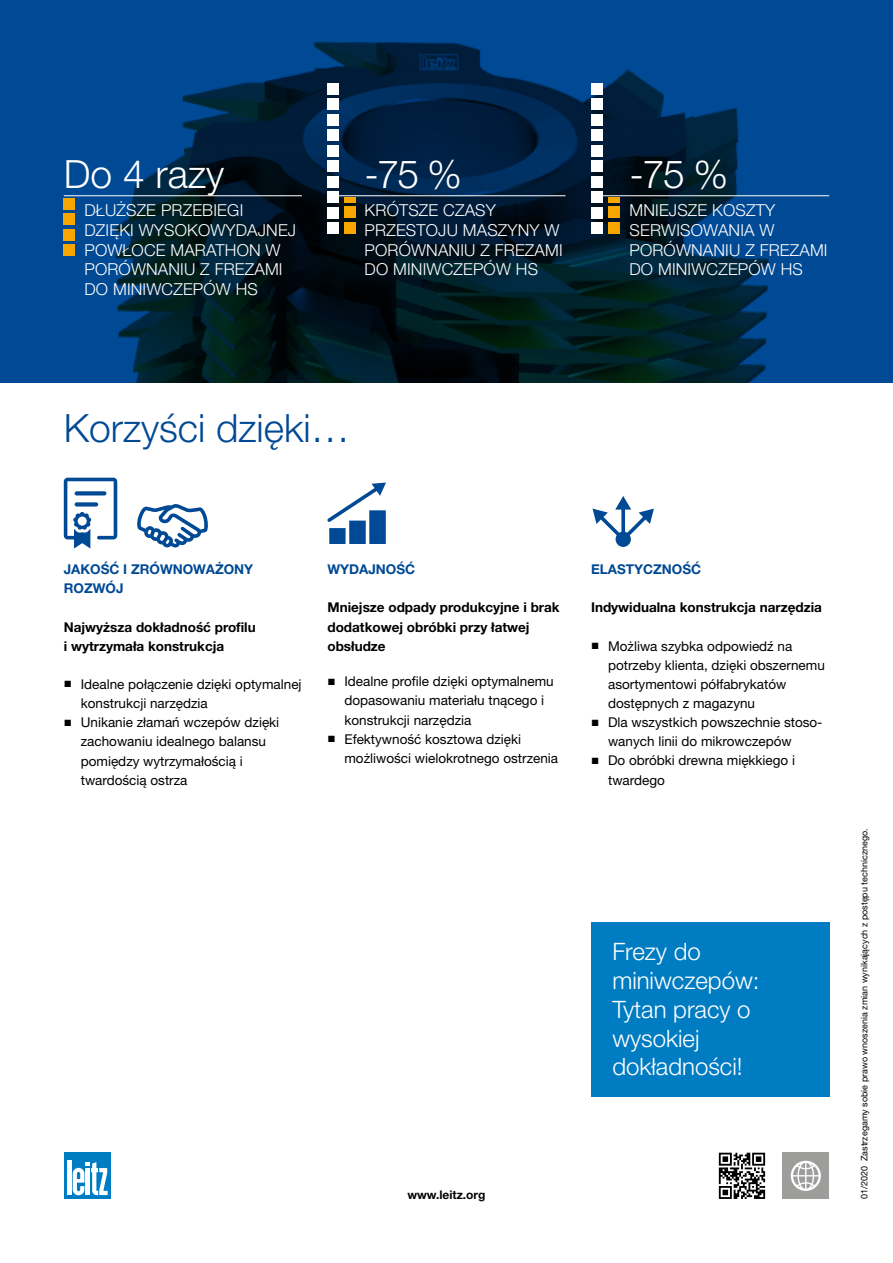
<style>
.page{position:relative;width:893px;height:1263px;background:#fff}
.page>*{position:absolute;margin:0;border:0;box-sizing:border-box;transform-origin:0 0}
.t1{font:300 39px "Helvetica Neue LT Pro";color:#004994}
.t2{font:300 39px "Helvetica Neue LT Pro";color:#fff}
.t3{font:300 24px/28.8px "Helvetica Neue LT Pro";color:#fff}
.t4{font:300 16.5px/19.8px "Helvetica Neue LT Pro";letter-spacing:.01em;color:#fff}
.t5{font:13.5px/19.2px "Helvetica Neue LT Pro";color:#000}
.t6{font:700 13.5px/19.2px "Helvetica Neue LT Pro";color:#000}
.t7{font:700 13.5px/19.2px "Helvetica Neue LT Pro";color:#004994}
.t8{font:700 12px "Helvetica Neue LT Pro";color:#000}
.t9{font:9px "Helvetica Neue LT Pro";color:#000}
.s1{font-family:"Arial"}
</style>
<div class="page">
<svg style="left:0;top:0;width:893px;height:383px;background:#00315d"></svg>
<div style="left:64px;top:1152px;width:47px;height:47px;background:#007cc2"></div>
<div style="left:67px;top:1160px;width:5px;height:35px;background:#fff"></div>
<svg style="left:73px;top:1162px;width:35px;height:33px"></svg>
<svg style="left:592px;top:496px;width:62px;height:51px"></svg>
<svg style="left:64px;top:478px;width:53px;height:71px"></svg>
<svg style="left:75px;top:502px;width:23px;height:4px"></svg>
<svg style="left:75px;top:491px;width:31px;height:4px"></svg>
<div style="left:369px;top:510px;width:17px;height:34px;background:#004994"></div>
<div style="left:349px;top:521px;width:17px;height:23px;background:#004994"></div>
<div style="left:329px;top:528px;width:17px;height:16px;background:#004994"></div>
<svg style="left:327px;top:482px;width:59px;height:40px"></svg>
<svg style="left:137px;top:504px;width:71px;height:43px"></svg>
<div style="left:783px;top:1153px;width:46px;height:46px;background:#9d9d9c"></div>
<svg style="left:791px;top:1161px;width:30px;height:30px"></svg>
<svg style="left:719px;top:1153px;width:46px;height:46px"></svg>
<div style="left:591px;top:922px;width:238px;height:175px;background:#007cc2"></div>
<div style="left:64px;top:229px;width:11px;height:11px;background:#f7a600"></div>
<div style="left:64px;top:244px;width:11px;height:12px;background:#f7a600"></div>
<div style="left:64px;top:213px;width:11px;height:12px;background:#f7a600"></div>
<div style="left:345px;top:222px;width:11px;height:11px;background:#f7a600"></div>
<div style="left:64px;top:198px;width:11px;height:11px;background:#f7a600"></div>
<div style="left:345px;top:206px;width:11px;height:12px;background:#f7a600"></div>
<hr style="left:64px;top:195px;width:238px;height:1px;background:#fff">
<hr style="left:327px;top:195px;width:239px;height:1px;background:#fff">
<div style="left:327px;top:129px;width:12px;height:12px;background:#fff"></div>
<div style="left:327px;top:114px;width:12px;height:11px;background:#fff"></div>
<div style="left:327px;top:98px;width:12px;height:12px;background:#fff"></div>
<div style="left:327px;top:83px;width:12px;height:11px;background:#fff"></div>
<div style="left:327px;top:176px;width:12px;height:11px;background:#fff"></div>
<div style="left:327px;top:160px;width:12px;height:12px;background:#fff"></div>
<div style="left:327px;top:145px;width:12px;height:11px;background:#fff"></div>
<div style="left:327px;top:222px;width:12px;height:12px;background:#fff"></div>
<div style="left:327px;top:207px;width:12px;height:11px;background:#fff"></div>
<div style="left:327px;top:191px;width:12px;height:12px;background:#fff"></div>
<div style="left:592px;top:129px;width:11px;height:12px;background:#fff"></div>
<div style="left:592px;top:114px;width:11px;height:11px;background:#fff"></div>
<div style="left:592px;top:98px;width:11px;height:12px;background:#fff"></div>
<div style="left:592px;top:83px;width:11px;height:11px;background:#fff"></div>
<div style="left:592px;top:176px;width:11px;height:11px;background:#fff"></div>
<div style="left:592px;top:160px;width:11px;height:12px;background:#fff"></div>
<div style="left:592px;top:145px;width:11px;height:11px;background:#fff"></div>
<div style="left:592px;top:222px;width:11px;height:12px;background:#fff"></div>
<div style="left:592px;top:207px;width:11px;height:11px;background:#fff"></div>
<div style="left:592px;top:191px;width:11px;height:12px;background:#fff"></div>
<div style="left:609px;top:222px;width:11px;height:11px;background:#f7a600"></div>
<div style="left:609px;top:206px;width:11px;height:12px;background:#f7a600"></div>
<hr style="left:592px;top:195px;width:237px;height:1px;background:#fff">
<div style="left:345px;top:197px;width:11px;height:6px;background:#f7a600"></div>
<div style="left:609px;top:197px;width:11px;height:6px;background:#f7a600"></div>
<h1 class="t2" style="left:64px;top:150px;width:162px">Do 4 razy</h1>
<h1 class="t2" style="left:365px;top:150px;width:99px">-75 %</h1>
<h1 class="t2" style="left:629px;top:150px;width:100px">-75 %</h1>
<p class="t4" style="left:84px;top:200px;width:213px">DŁUŻSZE PRZEBIEGI<br>DZIĘKI WYSOKOWYDAJNEJ<br>POWŁOCE MARATHON W<br>PORÓWNANIU Z FREZAMI<br>DO MINIWCZEPÓW HS</p>
<p class="t4" style="left:365px;top:200px;width:200px">KRÓTSZE CZASY<br>PRZESTOJU MASZYNY W<br>PORÓWNANIU Z FREZAMI<br>DO MINIWCZEPÓW HS</p>
<p class="t4" style="left:629px;top:200px;width:200px">MNIEJSZE KOSZTY<br>SERWISOWANIA W<br>PORÓWNANIU Z FREZAMI<br>DO MINIWCZEPÓW HS</p>
<h1 class="t1" style="left:64px;top:404px;width:288px">Korzyści dzięki…</h1>
<p class="t7" style="left:64px;top:559px;width:191px">JAKOŚĆ I ZRÓWNOWAŻONY<br>ROZWÓJ</p>
<p class="t6" style="left:64px;top:617px;width:193px">Najwyższa dokładność profilu i wytrzymała konstrukcja</p>
<p class="t5" style="left:81px;top:674px;width:222px;text-indent:-17px"><span class="s1">■</span> Idealne połączenie dzięki optymalnej konstrukcji narzędzia</p>
<p class="t5" style="left:81px;top:713px;width:200px;text-indent:-17px"><span class="s1">■</span> Unikanie złamań wczepów dzięki zachowaniu idealnego balansu pomiędzy wytrzymałością i twardością ostrza</p>
<p class="t7" style="left:327px;top:559px;width:89px">WYDAJNOŚĆ</p>
<p class="t6" style="left:327px;top:598px;width:234px">Mniejsze odpady produkcyjne i brak dodatkowej obróbki przy łatwej obsłudze</p>
<p class="t5" style="left:344px;top:672px;width:211px;text-indent:-17px"><span class="s1">■</span> Idealne profile dzięki optymalnemu dopasowaniu materiału tnącego i konstrukcji narzędzia</p>
<p class="t5" style="left:344px;top:729px;width:215px;text-indent:-17px"><span class="s1">■</span> Efektywność kosztowa dzięki możliwości wielokrotnego ostrzenia</p>
<p class="t7" style="left:591px;top:559px;width:112px">ELASTYCZNOŚĆ</p>
<p class="t6" style="left:591px;top:598px;width:232px">Indywidualna konstrukcja narzędzia</p>
<p class="t5" style="left:608px;top:636px;width:218px;text-indent:-17px"><span class="s1">■</span> Możliwa szybka odpowiedź na potrzeby klienta, dzięki obszernemu asortymentowi półfabrykatów dostępnych z magazynu</p>
<p class="t5" style="left:608px;top:713px;width:216px;text-indent:-17px"><span class="s1">■</span> Dla wszystkich powszechnie stoso&shy;wanych linii do mikrowczepów</p>
<p class="t5" style="left:608px;top:751px;width:189px;text-indent:-17px"><span class="s1">■</span> Do obróbki drewna miękkiego i twardego</p>
<p class="t8" style="left:407px;top:1187px;width:80px">www.leitz.org</p>
<h2 class="t3" style="left:612px;top:937px;width:149px">Frezy do miniwczepów:<br>Tytan pracy o wysokiej dokładności!</h2>
<p class="t9" style="left:859px;top:1199px;width:372px;rotate:-90deg">01/2020 Zastrzegamy sobie prawo wnoszenia zmian wynikających z postępu technicznego.</p>
</div>
